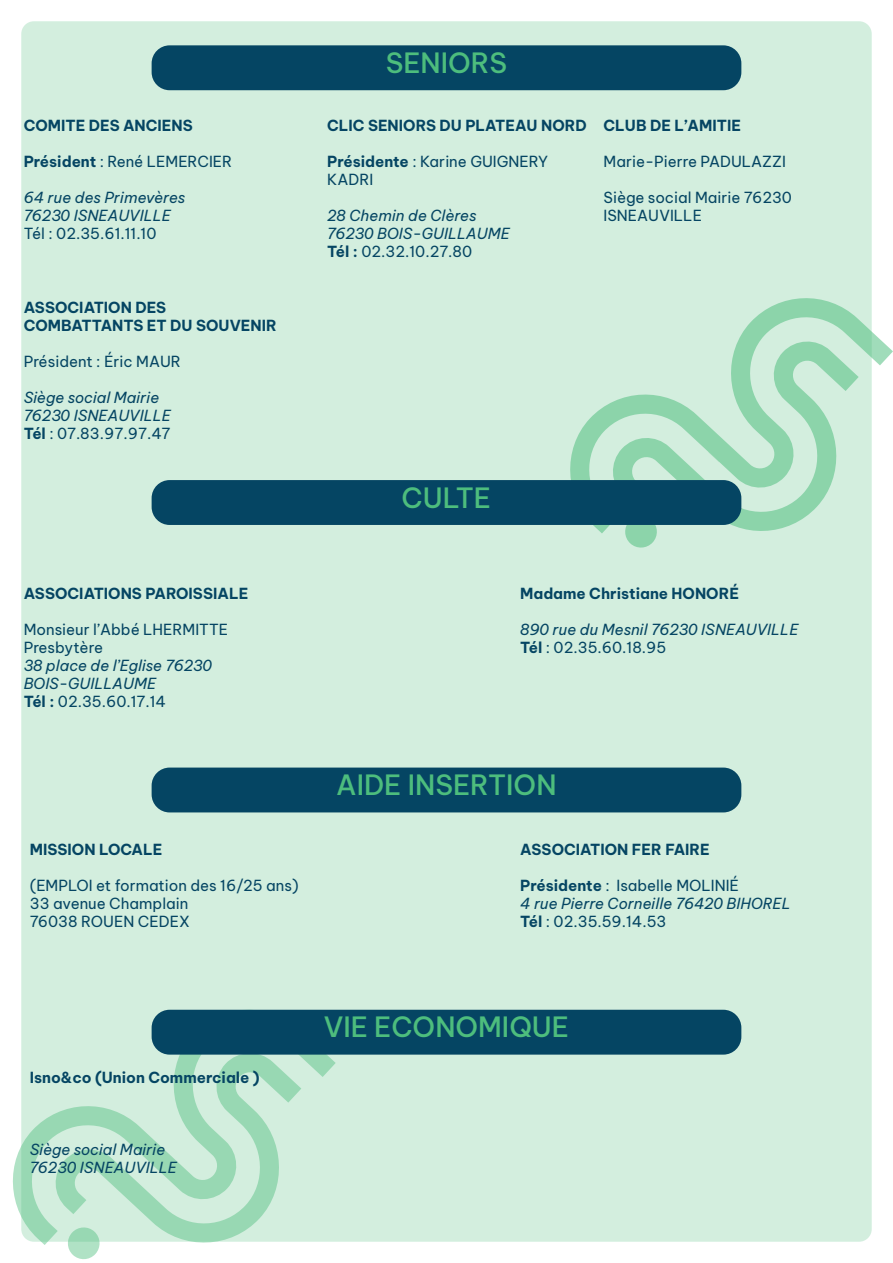
<style>
.page{position:relative;width:893px;height:1263px;background:#fff}
.page>*{position:absolute;margin:0;border:0;box-sizing:border-box;transform-origin:0 0}
.t1{font:500 27.45px "Be Vietnam Pro";color:#4dbd7d}
.t2{font:15px/18px "Be Vietnam Pro";color:#054563}
.t3{font:italic 15px/18px "Be Vietnam Pro";color:#054563}
.t4{font:700 15px "Be Vietnam Pro";color:#054563}
.s1{font-weight:700}
</style>
<div class="page">
<div style="left:21px;top:21px;width:851px;height:1221px;background:#d3eede;border-radius:13px"></div>
<svg style="left:70px;top:1251px;width:28px;height:8px"></svg>
<svg style="left:13px;top:1001px;width:323px;height:250px"></svg>
<svg style="left:627px;top:539px;width:28px;height:9px"></svg>
<svg style="left:570px;top:290px;width:323px;height:249px"></svg>
<div style="left:152px;top:45px;width:589px;height:45px;background:#054563;border-radius:18px"></div>
<div style="left:152px;top:480px;width:589px;height:45px;background:#054563;border-radius:18px"></div>
<div style="left:152px;top:767px;width:589px;height:45px;background:#054563;border-radius:18px"></div>
<div style="left:152px;top:1010px;width:589px;height:44px;background:#054563;border-radius:18px"></div>
<p class="t4" style="left:24px;top:113px;width:171px">COMITE DES ANCIENS</p>
<p class="t2" style="left:24px;top:151px;width:210px"><span class="s1">Président</span> : René LEMERCIER</p>
<p class="t3" style="left:24px;top:187px;width:163px">64 rue des Primevères</p>
<p class="t3" style="left:24px;top:205px;width:149px">76230 ISNEAUVILLE</p>
<p class="t2" style="left:24px;top:223px;width:134px">Tél : 02.35.61.11.10</p>
<p class="t4" style="left:24px;top:295px;width:144px">ASSOCIATION DES</p>
<p class="t4" style="left:24px;top:313px;width:255px">COMBATTANTS ET DU SOUVENIR</p>
<p class="t2" style="left:24px;top:351px;width:159px">Président : Éric MAUR</p>
<p class="t3" style="left:24px;top:387px;width:137px">Siège social Mairie</p>
<p class="t3" style="left:24px;top:405px;width:149px">76230 ISNEAUVILLE</p>
<p class="t2" style="left:24px;top:423px;width:148px"><span class="s1">Tél</span> : 07.83.97.97.47</p>
<p class="t1" style="left:386px;top:40px;width:123px">SENIORS</p>
<p class="t4" style="left:327px;top:113px;width:261px">CLIC SENIORS DU PLATEAU NORD</p>
<p class="t2" style="left:327px;top:151px;width:223px"><span class="s1">Présidente</span> : Karine GUIGNERY</p>
<p class="t2" style="left:327px;top:169px;width:48px">KADRI</p>
<p class="t3" style="left:327px;top:205px;width:151px">28 Chemin de Clères</p>
<p class="t3" style="left:327px;top:223px;width:184px">76230 BOIS-GUILLAUME</p>
<p class="t2" style="left:327px;top:241px;width:147px"><span class="s1">Tél :</span> 02.32.10.27.80</p>
<p class="t4" style="left:604px;top:113px;width:139px">CLUB DE L’AMITIE</p>
<p class="t2" style="left:604px;top:151px;width:184px">Marie-Pierre PADULAZZI</p>
<p class="t2" style="left:604px;top:187px;width:190px">Siège social Mairie 76230<br>ISNEAUVILLE</p>
<p class="t1" style="left:402px;top:474px;width:91px">CULTE</p>
<p class="t4" style="left:24px;top:581px;width:226px">ASSOCIATIONS PAROISSIALE</p>
<p class="t2" style="left:24px;top:619px;width:206px">Monsieur l’Abbé LHERMITTE</p>
<p class="t2" style="left:24px;top:637px;width:81px">Presbytère</p>
<p class="t3" style="left:24px;top:654px;width:190px">38 place de l’Eglise 76230<br>BOIS-GUILLAUME</p>
<p class="t2" style="left:24px;top:691px;width:144px"><span class="s1">Tél :</span> 02.35.60.17.14</p>
<p class="t4" style="left:30px;top:837px;width:134px">MISSION LOCALE</p>
<p class="t2" style="left:30px;top:875px;width:270px">(EMPLOI et formation des 16/25 ans)</p>
<p class="t2" style="left:30px;top:893px;width:160px">33 avenue Champlain</p>
<p class="t2" style="left:30px;top:911px;width:162px">76038 ROUEN CEDEX</p>
<p class="t4" style="left:520px;top:581px;width:220px">Madame Christiane HONORÉ</p>
<p class="t3" style="left:520px;top:618px;width:280px">890 rue du Mesnil 76230 ISNEAUVILLE</p>
<p class="t2" style="left:520px;top:637px;width:148px"><span class="s1">Tél</span> : 02.35.60.18.95</p>
<p class="t1" style="left:336px;top:762px;width:222px">AIDE INSERTION</p>
<p class="t4" style="left:520px;top:837px;width:191px">ASSOCIATION FER FAIRE</p>
<p class="t2" style="left:520px;top:875px;width:220px"><span class="s1">Présidente</span> : Isabelle MOLINIÉ</p>
<p class="t3" style="left:520px;top:892px;width:272px">4 rue Pierre Corneille 76420 BIHOREL</p>
<p class="t2" style="left:520px;top:911px;width:148px"><span class="s1">Tél</span> : 02.35.59.14.53</p>
<p class="t4" style="left:30px;top:1065px;width:231px">Isno&amp;co (Union Commerciale )</p>
<p class="t3" style="left:30px;top:1139px;width:137px">Siège social Mairie</p>
<p class="t3" style="left:30px;top:1157px;width:149px">76230 ISNEAUVILLE</p>
<p class="t1" style="left:324px;top:1004px;width:247px">VIE ECONOMIQUE</p>
</div>
